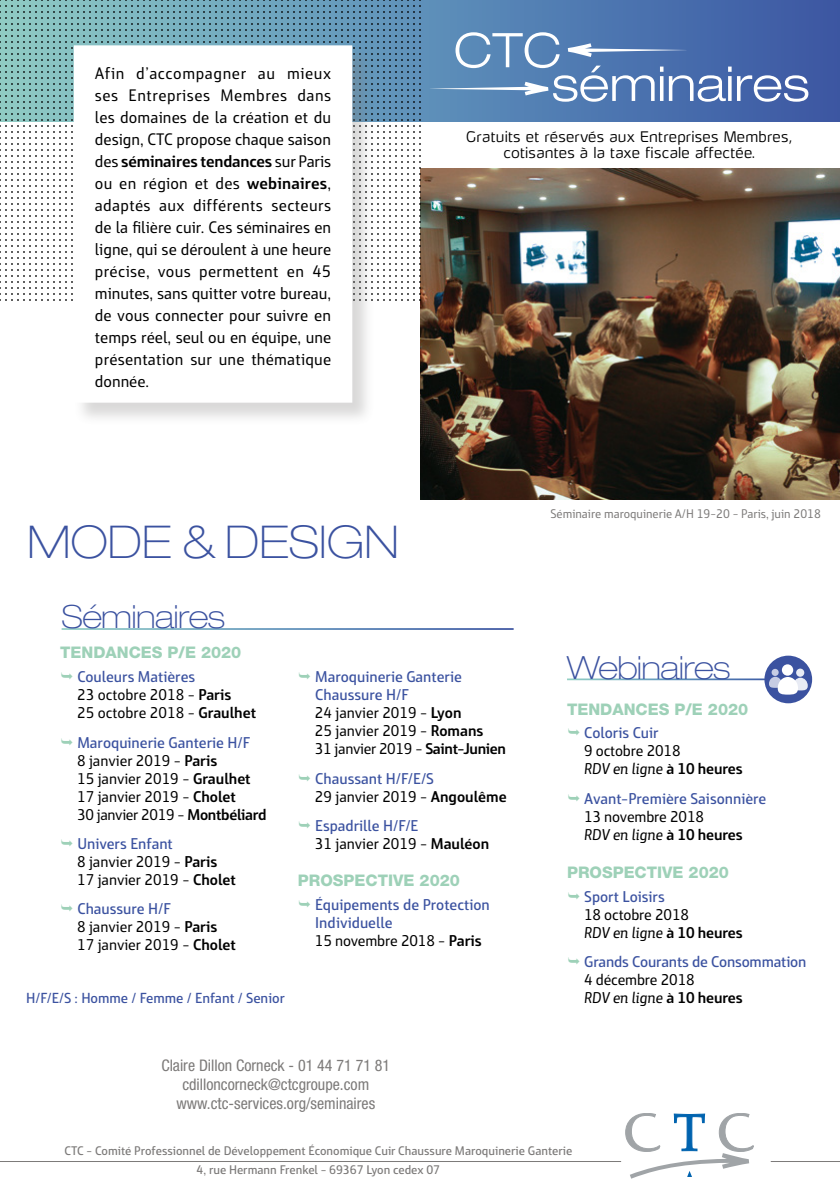
<style>
.page{position:relative;width:840px;height:1191px;background:#fff}
.page>*{position:absolute;margin:0;border:0;box-sizing:border-box;transform-origin:0 0}
.text{font:100 expanded 45.2px "Helvetica Neue LT Std";color:#3b52a0}
.text-2{font:100 expanded 32px "Helvetica Neue LT Std";letter-spacing:-.02em;color:#3b52a0}
.t1{font:16px/22px "Yalta Sans Pro";letter-spacing:.015em;color:#000;text-align:justify}
.t2{font:condensed 16px/19.2px "Helvetica Neue LT Std";color:#7c7a79;text-align:center}
.Univers{font:800 16px "Helvetica Neue LT Std";color:#9ed1b8}
.text-3{font:15px/18px "Yalta Sans Pro";color:#000}
.Univers-2{font:500 15px/18px "Yalta Sans Pro";color:#3b52a0}
.text-4{font:15px "Yalta Sans Pro";letter-spacing:-.02em;color:#000}
.t3{font:14px "Hybrea Lt";letter-spacing:.06em;color:#000}
.Univers-3{font:500 14px "Yalta Sans Pro";color:#3b52a0}
.t4{font:500 12px "Yalta Sans Pro";color:#7c7a79}
.text-5{font:12px "Yalta Sans Pro";color:#7c7a79}
.s1{font-weight:700}
.s2{font-style:italic}
</style>
<div class="page">
<img style="left:420px;top:168px;width:419px;height:331px">
<svg style="left:420px;top:0;width:419px;height:122px;background:#4a71ad"></svg>
<svg style="left:429px;top:32px;width:378px;height:70px;background:#6789bb"></svg>
<svg style="left:0;top:0;width:420px;height:301px"></svg>
<div style="left:73px;top:45px;width:301px;height:380px;background:#7c7a79;opacity:.29"></div>
<svg style="left:74px;top:45px;width:278px;height:358px"></svg>
<hr style="left:0;top:1161px;width:620px;height:1px;background:#7c7a79">
<hr style="left:770px;top:1161px;width:69px;height:1px;background:#7c7a79">
<svg style="left:625px;top:1113px;width:128px;height:65px"></svg>
<svg style="left:764px;top:655px;width:47px;height:48px"></svg>
<svg style="left:795px;top:668px;width:8px;height:9px"></svg>
<p class="t1" style="left:95px;top:63px;width:238px">Afin d’accompagner au mieux ses Entreprises Membres dans les domaines de la création et du design, CTC propose chaque saison des <span class="s1">séminaires tendances</span> sur Paris ou en région et des <span class="s1">webinaires</span>, adaptés aux différents secteurs de la filière cuir. Ces séminaires en ligne, qui se déroulent à une heure précise, vous permettent en 45 minutes, sans quitter votre bureau, de vous connecter pour suivre en temps réel, seul ou en équipe, une présentation sur une thématique donnée.</p>
<p class="text" style="left:27px;top:515px;width:373px">MODE &amp; DESIGN</p>
<p class="text-2" style="left:62px;top:598px;width:165px">Séminaires</p>
<p class="t3" style="left:466px;top:128px;width:326px">Gratuits et réservés aux Entreprises Membres,</p>
<p class="t3" style="left:503px;top:144px;width:252px">cotisantes à la taxe fiscale affectée.</p>
<p class="text-5" style="left:550px;top:507px;width:272px">Séminaire maroquinerie A/H 19-20 - Paris, juin 2018</p>
<p class="Univers" style="left:60px;top:643px;width:183px">TENDANCES P/E 2020</p>
<p class="Univers-2" style="left:77px;top:668px;width:119px">Couleurs Matières</p>
<p class="text-3" style="left:77px;top:686px;width:155px">23 octobre 2018 - <span class="s1">Paris</span></p>
<p class="text-3" style="left:77px;top:704px;width:180px">25 octobre 2018 - <span class="s1">Graulhet</span></p>
<p class="Univers-2" style="left:77px;top:733px;width:174px">Maroquinerie Ganterie H/F</p>
<p class="text-3" style="left:77px;top:751px;width:141px">8 janvier 2019 - <span class="s1">Paris</span></p>
<p class="text-3" style="left:77px;top:769px;width:175px">15 janvier 2019 - <span class="s1">Graulhet</span></p>
<p class="text-3" style="left:77px;top:787px;width:160px">17 janvier 2019 - <span class="s1">Cholet</span></p>
<p class="text-4" style="left:77px;top:806px;width:191px">30 janvier 2019 - <span class="s1">Montbéliard</span></p>
<p class="Univers-2" style="left:77px;top:835px;width:97px">Univers Enfant</p>
<p class="text-3" style="left:77px;top:853px;width:141px">8 janvier 2019 - <span class="s1">Paris</span></p>
<p class="text-3" style="left:77px;top:871px;width:160px">17 janvier 2019 - <span class="s1">Cholet</span></p>
<p class="Univers-2" style="left:77px;top:900px;width:95px">Chaussure H/F</p>
<p class="text-3" style="left:77px;top:918px;width:141px">8 janvier 2019 - <span class="s1">Paris</span></p>
<p class="text-3" style="left:77px;top:936px;width:160px">17 janvier 2019 - <span class="s1">Cholet</span></p>
<p class="Univers-2" style="left:315px;top:668px;width:148px">Maroquinerie Ganterie<br>Chaussure H/F</p>
<p class="text-3" style="left:315px;top:704px;width:148px">24 janvier 2019 - <span class="s1">Lyon</span></p>
<p class="text-3" style="left:315px;top:722px;width:170px">25 janvier 2019 - <span class="s1">Romans</span></p>
<p class="text-4" style="left:315px;top:740px;width:192px">31 janvier 2019 - <span class="s1">Saint-Junien</span></p>
<p class="Univers-2" style="left:315px;top:769px;width:120px">Chaussant H/F/E/S</p>
<p class="text-3" style="left:315px;top:787px;width:193px">29 janvier 2019 - <span class="s1">Angoulême</span></p>
<p class="Univers-2" style="left:315px;top:817px;width:105px">Espadrille H/F/E</p>
<p class="text-3" style="left:315px;top:835px;width:175px">31 janvier 2019 - <span class="s1">Mauléon</span></p>
<p class="Univers" style="left:298px;top:871px;width:163px">PROSPECTIVE 2020</p>
<p class="Univers-2" style="left:315px;top:895px;width:176px">Équipements de Protection<br>Individuelle</p>
<p class="text-3" style="left:315px;top:931px;width:168px">15 novembre 2018 - <span class="s1">Paris</span></p>
<p class="Univers-3" style="left:26px;top:990px;width:260px">H/F/E/S : Homme / Femme / Enfant / Senior</p>
<p class="t2" style="left:161px;top:1055px;width:230px">Claire Dillon Corneck - 01 44 71 71 81 cdilloncorneck@ctcgroupe.com</p>
<p class="t2" style="left:176px;top:1093px;width:200px">www.ctc-services.org/seminaires</p>
<p class="text-2" style="left:566px;top:648px;width:165px">Webinaires</p>
<p class="Univers" style="left:566px;top:699px;width:183px">TENDANCES P/E 2020</p>
<p class="Univers-2" style="left:584px;top:724px;width:76px">Coloris Cuir</p>
<p class="text-3" style="left:583px;top:742px;width:160px">9 octobre 2018<br><span class="s2">RDV en ligne</span> <span class="s1">à 10 heures</span></p>
<p class="Univers-2" style="left:584px;top:790px;width:183px">Avant-Première Saisonnière</p>
<p class="text-3" style="left:583px;top:808px;width:160px">13 novembre 2018<br><span class="s2">RDV en ligne</span> <span class="s1">à 10 heures</span></p>
<p class="Univers" style="left:566px;top:863px;width:163px">PROSPECTIVE 2020</p>
<p class="Univers-2" style="left:584px;top:887px;width:82px">Sport Loisirs</p>
<p class="text-3" style="left:583px;top:905px;width:160px">18 octobre 2018<br><span class="s2">RDV en ligne</span> <span class="s1">à 10 heures</span></p>
<p class="Univers-2" style="left:584px;top:953px;width:223px">Grands Courants de Consommation</p>
<p class="text-3" style="left:583px;top:971px;width:160px">4 décembre 2018<br><span class="s2">RDV en ligne</span> <span class="s1">à 10 heures</span></p>
<p class="t4" style="left:64px;top:1144px;width:509px">CTC - Comité Professionnel de Développement Économique Cuir Chaussure Maroquinerie Ganterie</p>
<p class="t4" style="left:196px;top:1163px;width:245px">4, rue Hermann Frenkel - 69367 Lyon cedex 07</p>
</div>
